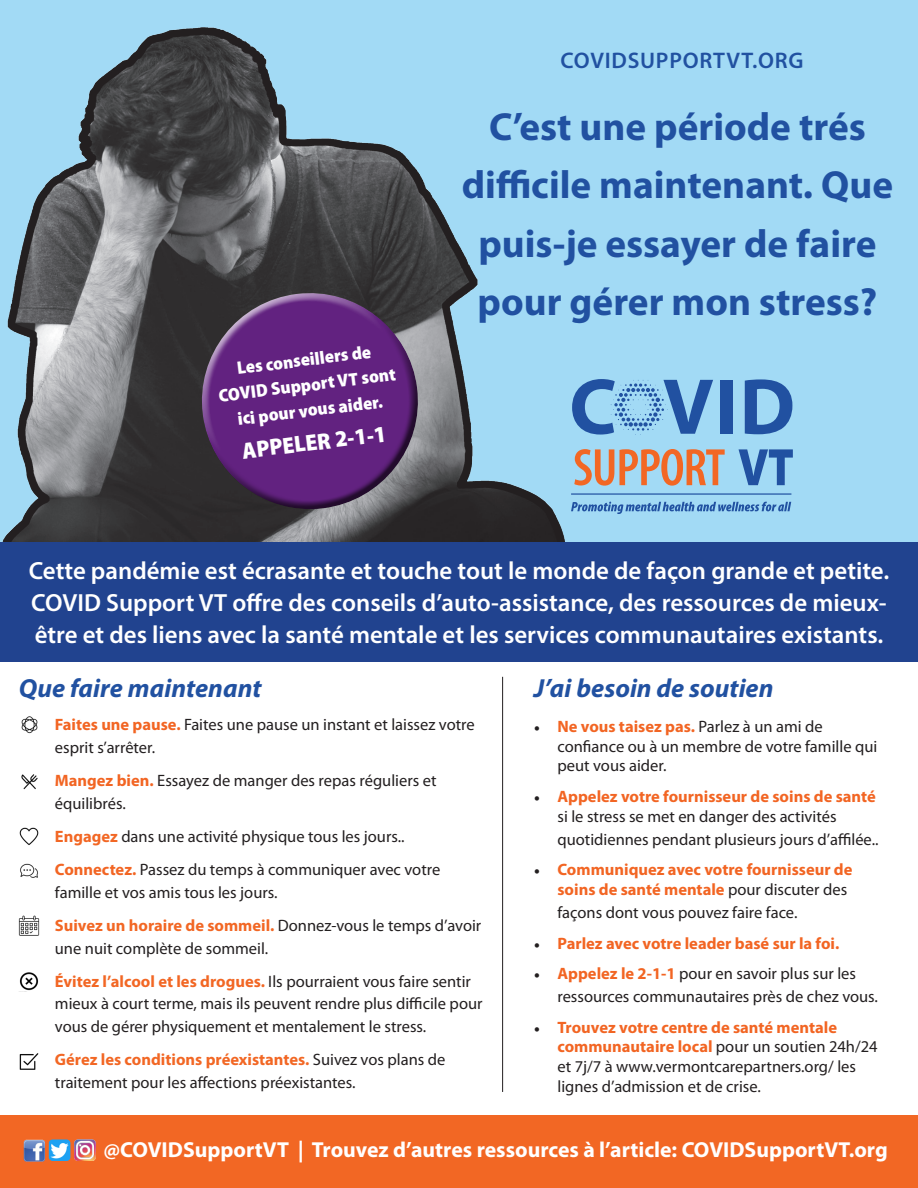
<style>
.page{position:relative;width:918px;height:1188px;background:#fff}
.page>*{position:absolute;margin:0;border:0;box-sizing:border-box;transform-origin:0 0}
.t1{font:700 39.3px/58.2px "Myriad Pro";color:#2151a1;text-align:center}
.t2{font:italic 700 26.25px "Myriad Pro";color:#2151a1}
.t3{font:600 24.9px/32px "Myriad Pro";color:#fff;text-align:justify}
.t4{font:900 semi-condensed 23.25px "Myriad Pro";color:#fff}
.t5{font:600 22.65px "Myriad Pro";letter-spacing:.035em;color:#2151a1}
.t6{font:700 21.75px "Myriad Pro";color:#fff}
.t7{font:900 semi-condensed 18.15px/25.3px "Myriad Pro";color:#fff;text-align:center}
.t8{font:16.5px/19.8px "Myriad Pro";color:#231f20}
.t9{font:700 16.5px/19.8px "Myriad Pro";color:#f26523}
.s1{font-weight:700;color:#f26523}
.s2{font-weight:700;color:#f26724}
.s3{font-family:"Minion Pro"}
.s4{font-family:"Minion Pro";font-weight:400;color:#231f20}
.s5{font-weight:400;color:#231f20}
</style>
<div class="page">
<div style="left:0;top:0;width:918px;height:542px;background:#a2daf5"></div>
<img style="left:2px;top:27px;width:563px;height:515px">
<svg style="left:574px;top:449px;width:151px;height:37px"></svg>
<svg style="left:745px;top:379px;width:47px;height:55px"></svg>
<div style="left:720px;top:380px;width:12px;height:54px;background:#2151a1"></div>
<svg style="left:572px;top:379px;width:141px;height:56px"></svg>
<svg style="left:739px;top:449px;width:54px;height:36px"></svg>
<svg style="left:571px;top:502px;width:220px;height:12px"></svg>
<hr style="left:571px;top:493px;width:220px;height:2px;background:#2151a1">
<div style="left:0;top:542px;width:918px;height:120px;background:#21438f"></div>
<div style="left:0;top:1116px;width:918px;height:72px;background:#f26724"></div>
<img style="left:24px;top:1140px;width:21px;height:22px">
<img style="left:49px;top:1139px;width:21px;height:22px">
<img style="left:74px;top:1139px;width:22px;height:22px">
<hr style="left:502px;top:677px;width:1px;height:415px;background:#231f20">
<img style="left:21px;top:716px;width:17px;height:18px">
<img style="left:21px;top:774px;width:17px;height:16px">
<img style="left:19px;top:827px;width:20px;height:18px">
<img style="left:20px;top:863px;width:18px;height:15px">
<img style="left:19px;top:916px;width:21px;height:20px">
<img style="left:19px;top:972px;width:20px;height:19px">
<img style="left:19px;top:1053px;width:20px;height:17px">
<svg style="left:189px;top:280px;width:226px;height:189px;background:#413545"></svg>
<svg style="left:197px;top:314px;width:237px;height:210px;background:#5e3373"></svg>
<p class="t5" style="left:560px;top:46px;width:245px">COVIDSUPPORTVT.ORG</p>
<p class="t7" style="left:214px;top:358px;width:180px;rotate:-7deg">Les conseillers de<br>COVID Support VT sont ici pour vous aider.</p>
<h3 class="t4" style="left:241px;top:438px;width:146px;rotate:-7deg">APPELER 2-1-1</h3>
<p class="t1" style="left:462px;top:97px;width:433px">C’est une période trés difficile maintenant. Que puis-je essayer de faire pour gérer mon stress?</p>
<p class="t3" style="left:29px;top:554px;width:862px">Cette pandémie est écrasante et touche tout le monde de façon grande et petite.<br>COVID Support VT offre des conseils d’auto-assistance, des ressources de mieux&shy;être et des liens avec la santé mentale et les services communautaires existants.</p>
<p class="t2" style="left:19px;top:671px;width:244px">Que faire maintenant</p>
<p class="t8" style="left:55px;top:713px;width:421px;line-height:22.5px"><span class="s1">Faites une pause.</span> Faites une pause un instant et laissez votre esprit s’arrêter.</p>
<p class="t8" style="left:55px;top:769px;width:383px;line-height:22.5px"><span class="s1">Mangez bien.</span> Essayez de manger des repas réguliers et équilibrés.</p>
<p class="t8" style="left:55px;top:820px;width:387px;line-height:33.3px"><span class="s2">Engagez</span> dans une activité physique tous les jours..<br><span class="s1">Connectez.</span> Passez du temps à communiquer avec votre</p>
<p class="t8" style="left:55px;top:875px;width:428px;line-height:33.3px">famille et vos amis tous les jours.<br><span class="s2">Suivez un horaire de sommeil.</span> Donnez-vous le temps d’avoir</p>
<p class="t8" style="left:55px;top:931px;width:418px;line-height:33.3px">une nuit complète de sommeil.<br><span class="s2">Évitez l’alcool et les drogues.</span> Ils pourraient vous faire sentir</p>
<p class="t8" style="left:55px;top:992px;width:429px;line-height:22.5px">mieux à court terme, mais ils peuvent rendre plus difficile pour vous de gérer physiquement et mentalement le stress.</p>
<p class="t8" style="left:55px;top:1048px;width:392px;line-height:22.5px"><span class="s2">Gérez les conditions préexistantes.</span> Suivez vos plans de traitement pour les affections préexistantes.</p>
<p class="t2" style="left:534px;top:671px;width:241px">J’ai besoin de soutien</p>
<p class="t8" style="left:557px;top:716px;width:321px;text-indent:-24px"><span class="s3">•</span> <span class="s1">Ne vous taisez pas.</span> Parlez à un ami de confiance ou à un membre de votre famille qui peut vous aider.</p>
<p class="t9" style="left:557px;top:786px;width:320px;text-indent:-24px"><span class="s4">•</span> Appelez votre fournisseur de soins de santé <span class="s5">si le stress se met en danger des activités</span></p>
<p class="t8" style="left:557px;top:829px;width:323px">quotidiennes pendant plusieurs jours d’affilée..</p>
<p class="t9" style="left:557px;top:859px;width:297px;text-indent:-24px"><span class="s4">•</span> Communiquez avec votre fournisseur de soins de santé mentale <span class="s5">pour discuter des</span></p>
<p class="t8" style="left:557px;top:902px;width:241px">façons dont vous pouvez faire face.</p>
<p class="t9" style="left:534px;top:933px;width:307px"><span class="s4">•</span> Parlez avec votre leader basé sur la foi.</p>
<p class="t8" style="left:557px;top:962px;width:322px;line-height:23.1px;text-indent:-24px"><span class="s3">•</span> <span class="s1">Appelez le 2-1-1</span> pour en savoir plus sur les ressources communautaires près de chez vous.</p>
<p class="t8" style="left:557px;top:1017px;width:322px;text-indent:-24px"><span class="s3">•</span> <span class="s1">Trouvez votre centre de santé mentale communautaire local</span> pour un soutien 24h/24 et 7j/7 à www.vermontcarepartners.org/ les lignes d’admission et de crise.</p>
<p class="t6" style="left:103px;top:1135px;width:786px">@COVIDSupportVT | Trouvez d’autres ressources à l’article: COVIDSupportVT.org</p>
</div>
